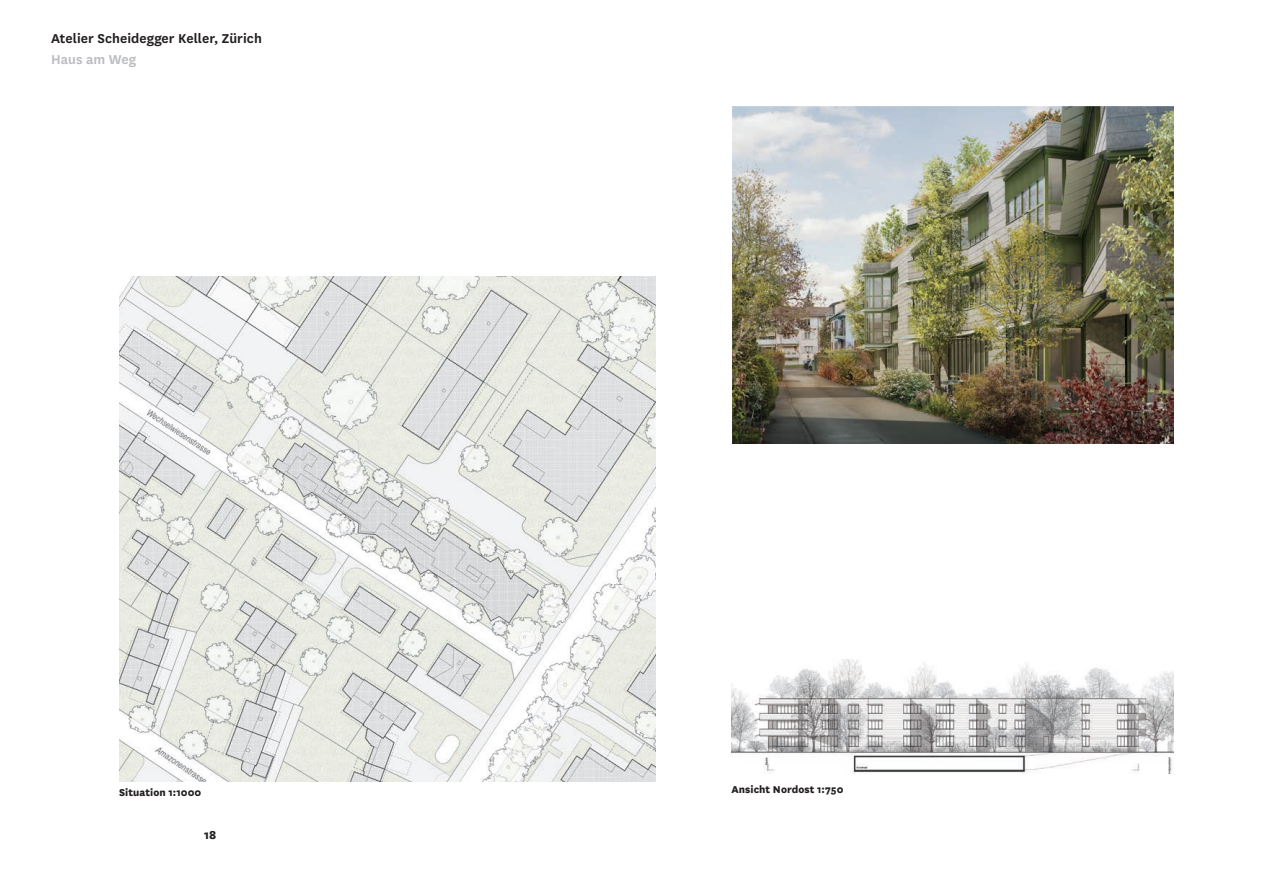
<style>
.page{position:relative;width:1263px;height:893px;background:#fff}
.page>*{position:absolute;margin:0;border:0;box-sizing:border-box;transform-origin:0 0}
.t1{font:600 15px "National";letter-spacing:.005em;color:#231f20}
.t2{font:600 15px "National";color:#bcbdc0}
.t3{font:800 13.5px "National";color:#231f20}
.Legende{font:800 11.7px "National";letter-spacing:.005em;color:#231f20}
</style>
<div class="page">
<img style="left:119px;top:276px;width:537px;height:505px">
<img style="left:731px;top:659px;width:443px;height:115px">
<img style="left:732px;top:106px;width:442px;height:338px">
<p class="t1" style="left:51px;top:28px;width:212px">Atelier Scheidegger Keller, Zürich</p>
<p class="t2" style="left:51px;top:49px;width:87px">Haus am Weg</p>
<p class="Legende" style="left:119px;top:784px;width:84px">Situation 1:1000</p>
<p class="Legende" style="left:731px;top:781px;width:114px">Ansicht Nordost 1:750</p>
<p class="t3" style="left:204px;top:825px;width:14px">18</p>
</div>
